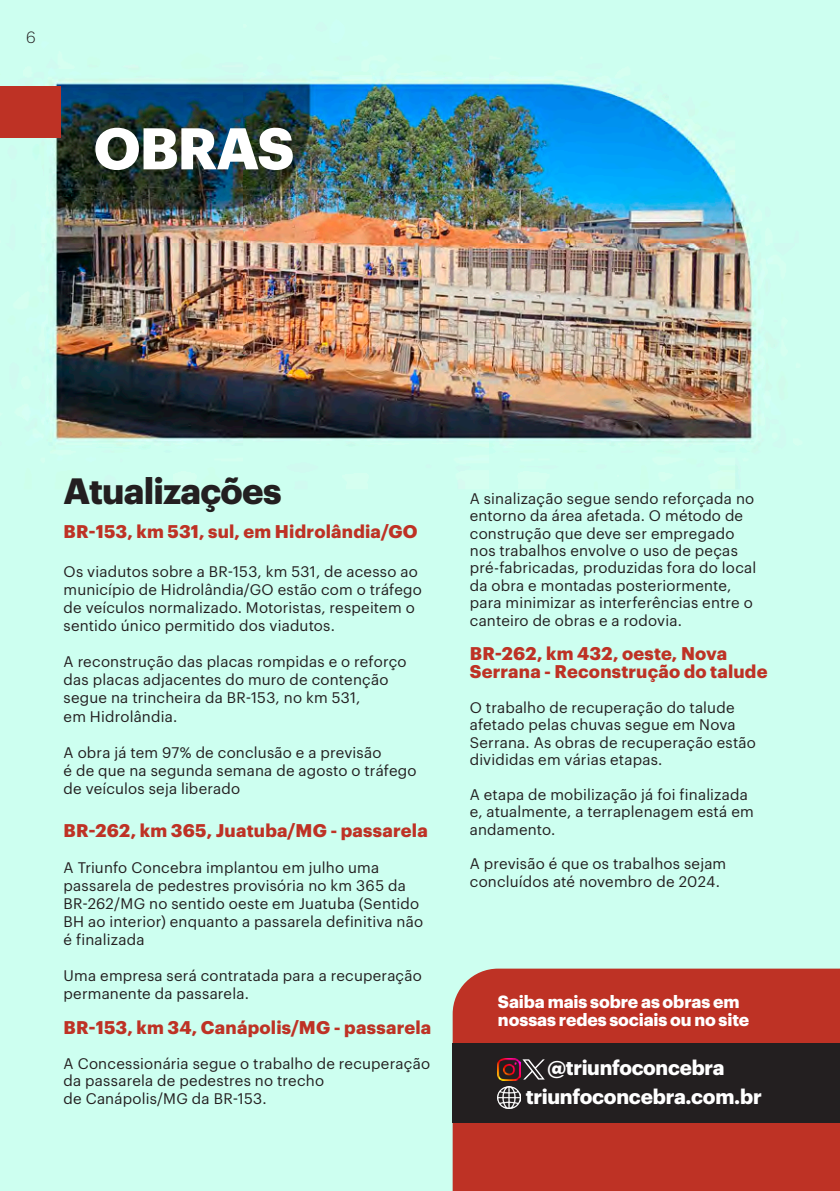
<style>
.page{position:relative;width:840px;height:1191px;background:#fff}
.page>*{position:absolute;margin:0;border:0;box-sizing:border-box;transform-origin:0 0}
.t1{font:700 57.4px "Graphik";letter-spacing:-.02em;color:#fff}
.t2{font:700 35.8px "Graphik";letter-spacing:-.02em;color:#231f20}
.t3{font:700 20.4px/28.8px "Graphik";letter-spacing:-.015em;color:#fff}
.t4{font:700 18px/17.4px "Graphik";letter-spacing:.01em;color:#be3225}
.t5{font:700 17.4px/18.6px "Graphik";letter-spacing:-.005em;color:#fff}
.t6{font:300 16px "Graphik";color:#231f20}
.t7{font:15px/17.4px "Graphik";letter-spacing:.015em;color:#231f20}
</style>
<div class="page">
<img style="left:0;top:0;width:839px;height:1191px">
<div style="left:452px;top:968px;width:387px;height:223px;background:#be3225"></div>
<div style="left:452px;top:1043px;width:387px;height:79px;background:#231f20"></div>
<div style="left:0;top:86px;width:60px;height:52px;background:#be3225"></div>
<svg style="left:522px;top:1059px;width:22px;height:20px"></svg>
<img style="left:497px;top:1058px;width:23px;height:22px">
<img style="left:497px;top:1086px;width:23px;height:22px">
<p class="t6" style="left:26px;top:25px;width:11px">6</p>
<p class="t1" style="left:94px;top:104px;width:202px">OBRAS</p>
<p class="t2" style="left:63px;top:463px;width:219px">Atualizações</p>
<p class="t4" style="left:63px;top:521px;width:355px">BR-153, km 531, sul, em Hidrolândia/GO</p>
<p class="t7" style="left:63px;top:562px;width:359px;line-height:18px">Os viadutos sobre a BR-153, km 531, de acesso ao município de Hidrolândia/GO estão com o tráfego de veículos normalizado. Motoristas, respeitem o sentido único permitido dos viadutos.</p>
<p class="t7" style="left:63px;top:652px;width:344px;line-height:18px">A reconstrução das placas rompidas e o reforço das placas adjacentes do muro de contenção segue na trincheira da BR-153, no km 531,</p>
<p class="t7" style="left:63px;top:706px;width:115px">em Hidrolândia.</p>
<p class="t7" style="left:63px;top:742px;width:319px">A obra já tem 97% de conclusão e a previsão</p>
<p class="t7" style="left:63px;top:760px;width:354px;line-height:18px">é de que na segunda semana de agosto o tráfego de veículos seja liberado</p>
<p class="t4" style="left:63px;top:820px;width:365px">BR-262, km 365, Juatuba/MG - passarela</p>
<p class="t7" style="left:63px;top:857px;width:361px;line-height:18px">A Triunfo Concebra implantou em julho uma passarela de pedestres provisória no km 365 da BR-262/MG no sentido oeste em Juatuba (Sentido BH ao interior) enquanto a passarela definitiva não é finalizada</p>
<p class="t7" style="left:63px;top:965px;width:359px;line-height:18px">Uma empresa será contratada para a recuperação permanente da passarela.</p>
<p class="t4" style="left:63px;top:1017px;width:369px">BR-153, km 34, Canápolis/MG - passarela</p>
<p class="t7" style="left:63px;top:1053px;width:368px">A Concessionária segue o trabalho de recuperação da passarela de pedestres no trecho</p>
<p class="t7" style="left:63px;top:1088px;width:205px">de Canápolis/MG da BR-153.</p>
<p class="t7" style="left:469px;top:488px;width:288px">A sinalização segue sendo reforçada no entorno da área afetada. O método de construção que deve ser empregado nos trabalhos envolve o uso de peças pré-fabricadas, produzidas fora do local da obra e montadas posteriormente, para minimizar as interferências entre o canteiro de obras e a rodovia.</p>
<p class="t4" style="left:469px;top:643px;width:299px">BR-262, km 432, oeste, Nova<br>Serrana - Reconstrução do talude</p>
<p class="t7" style="left:469px;top:697px;width:287px">O trabalho de recuperação do talude afetado pelas chuvas segue em Nova Serrana. As obras de recuperação estão divididas em várias etapas.</p>
<p class="t7" style="left:469px;top:784px;width:285px">A etapa de mobilização já foi finalizada e, atualmente, a terraplenagem está em andamento.</p>
<p class="t7" style="left:469px;top:854px;width:258px">A previsão é que os trabalhos sejam concluídos até novembro de 2024.</p>
<p class="t5" style="left:497px;top:990px;width:252px">Saiba mais sobre as obras em nossas redes sociais ou no site</p>
<p class="t3" style="left:525px;top:1051px;width:237px;text-indent:22px">@triunfoconcebra triunfoconcebra.com.br</p>
</div>
